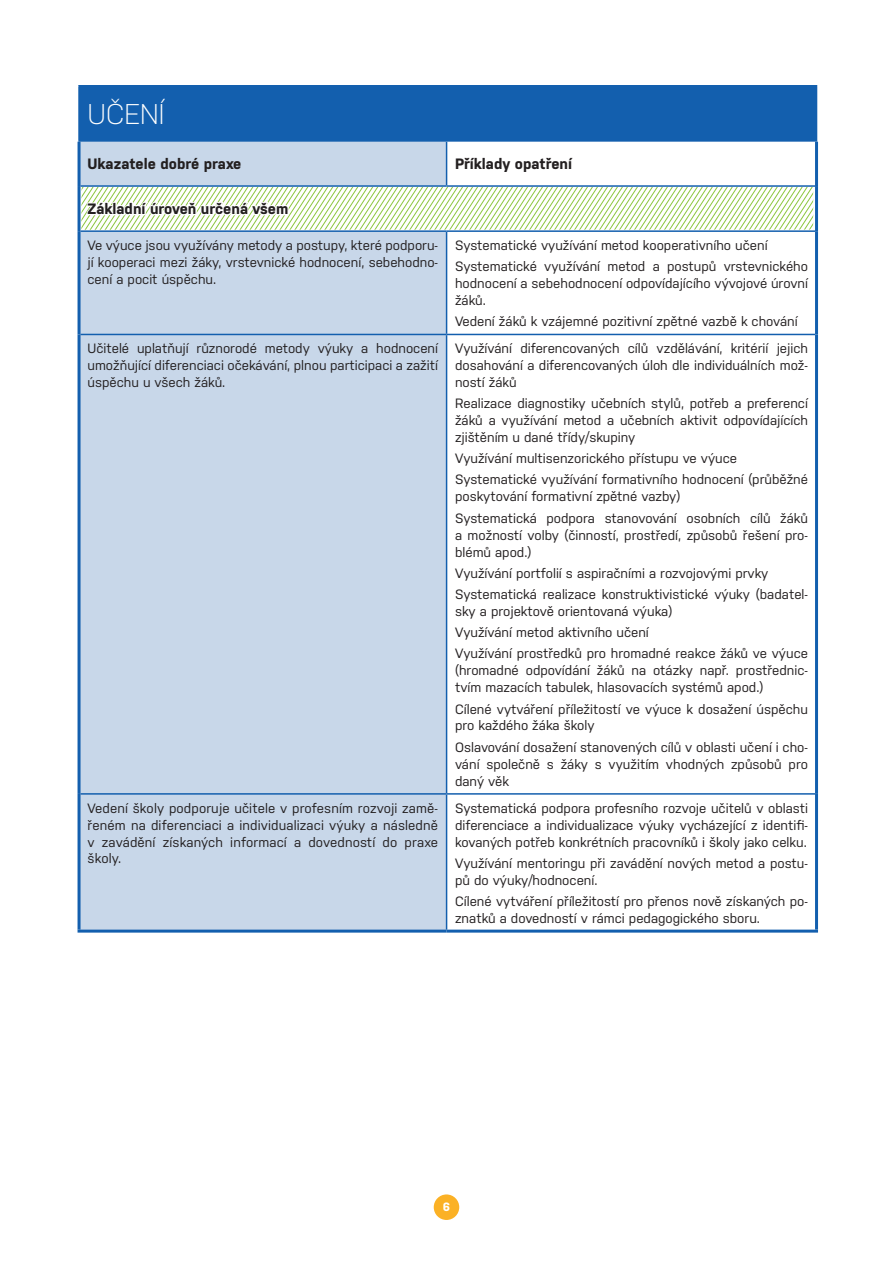
<style>
.page{position:relative;width:893px;height:1263px;background:#fff}
.page>*{position:absolute;margin:0;border:0;box-sizing:border-box;transform-origin:0 0}
.t1{font:300 28.5px "Nudista";color:#fff}
.t2{font:700 15px "Nudista";color:#231f20}
.t3{font:13.5px/17px "Nudista";color:#231f20}
.t4{font:700 12px "Nudista";color:#fff}
</style>
<div class="page">
<div style="left:434px;top:1194px;width:25px;height:26px;background:#fbb125;border-radius:50%"></div>
<div style="left:79px;top:86px;width:737px;height:55px;background:#135fae"></div>
<div style="left:81px;top:142px;width:365px;height:787px;background:#c8d7e9"></div>
<hr style="left:446px;top:142px;width:1px;height:43px;background:#135fae">
<hr style="left:81px;top:185px;width:366px;height:2px;background:#135fae">
<hr style="left:447px;top:185px;width:368px;height:2px;background:#135fae">
<hr style="left:81px;top:230px;width:366px;height:2px;background:#135fae">
<hr style="left:447px;top:230px;width:368px;height:2px;background:#135fae">
<hr style="left:446px;top:232px;width:1px;height:102px;background:#135fae">
<hr style="left:81px;top:334px;width:366px;height:1px;background:#135fae">
<hr style="left:447px;top:334px;width:368px;height:1px;background:#135fae">
<hr style="left:446px;top:335px;width:1px;height:458px;background:#135fae">
<hr style="left:81px;top:793px;width:366px;height:2px;background:#135fae">
<hr style="left:447px;top:793px;width:368px;height:2px;background:#135fae">
<hr style="left:446px;top:795px;width:1px;height:134px;background:#135fae">
<hr style="left:78px;top:142px;width:3px;height:44px;background:#135fae">
<hr style="left:815px;top:142px;width:3px;height:44px;background:#135fae">
<hr style="left:78px;top:186px;width:3px;height:45px;background:#135fae">
<hr style="left:815px;top:186px;width:3px;height:45px;background:#135fae">
<hr style="left:78px;top:231px;width:3px;height:103px;background:#135fae">
<hr style="left:815px;top:231px;width:3px;height:103px;background:#135fae">
<hr style="left:78px;top:334px;width:3px;height:460px;background:#135fae">
<hr style="left:815px;top:334px;width:3px;height:460px;background:#135fae">
<hr style="left:78px;top:794px;width:3px;height:135px;background:#135fae">
<hr style="left:815px;top:794px;width:3px;height:135px;background:#135fae">
<hr style="left:78px;top:929px;width:369px;height:3px;background:#135fae">
<hr style="left:447px;top:929px;width:371px;height:3px;background:#135fae">
<hr style="left:78px;top:85px;width:369px;height:2px;background:#135fae">
<hr style="left:78px;top:87px;width:2px;height:53px;background:#135fae">
<hr style="left:447px;top:85px;width:370px;height:2px;background:#135fae">
<hr style="left:816px;top:87px;width:1px;height:53px;background:#135fae">
<hr style="left:78px;top:140px;width:369px;height:2px;background:#135fae">
<hr style="left:447px;top:140px;width:370px;height:2px;background:#135fae">
<svg style="left:81px;top:187px;width:732px;height:43px"></svg>
<h1 class="t1" style="left:88px;top:93px;width:78px">Učení</h1>
<p class="t2" style="left:88px;top:153px;width:155px">Ukazatele dobré praxe</p>
<p class="t2" style="left:455px;top:153px;width:119px">Příklady opatření</p>
<p class="t2" style="left:88px;top:198px;width:202px">Základní úroveň určená všem</p>
<p class="t3" style="left:88px;top:235px;width:352px;text-align:justify">Ve výuce jsou využívány metody a postupy, které podporu&shy;jí kooperaci mezi žáky, vrstevnické hodnocení, sebehodno&shy;cení a pocit úspěchu.</p>
<p class="t3" style="left:455px;top:233px;width:354px;line-height:21.1px">Systematické využívání metod kooperativního učení<br>Systematické využívání metod a postupů vrstevnického</p>
<p class="t3" style="left:455px;top:273px;width:354px">hodnocení a sebehodnocení odpovídajícího vývojové úrovní žáků.</p>
<p class="t3" style="left:455px;top:312px;width:344px">Vedení žáků k vzájemné pozitivní zpětné vazbě k chování</p>
<p class="t3" style="left:88px;top:339px;width:352px;text-align:justify">Učitelé uplatňují různorodé metody výuky a hodnocení umožňující diferenciaci očekávání, plnou participaci a zažití úspěchu u všech žáků.</p>
<p class="t3" style="left:455px;top:339px;width:354px;text-align:justify">Využívání diferencovaných cílů vzdělávání, kritérií jejich dosahování a diferencovaných úloh dle individuálních mož&shy;ností žáků</p>
<p class="t3" style="left:455px;top:394px;width:354px;text-align:justify">Realizace diagnostiky učebních stylů, potřeb a preferencí žáků a využívání metod a učebních aktivit odpovídajících zjištěním u dané třídy/skupiny</p>
<p class="t3" style="left:455px;top:447px;width:354px;line-height:21.1px">Využívání multisenzorického přístupu ve výuce<br>Systematické využívání formativního hodnocení (průběžné</p>
<p class="t3" style="left:455px;top:485px;width:354px;line-height:21.1px">poskytování formativní zpětné vazby)<br>Systematická podpora stanovování osobních cílů žáků</p>
<p class="t3" style="left:455px;top:525px;width:354px">a možností volby (činností, prostředí, způsobů řešení pro&shy;blémů apod.)</p>
<p class="t3" style="left:455px;top:561px;width:354px;line-height:21.1px">Využívání portfolií s aspiračními a rozvojovými prvky<br>Systematická realizace konstruktivistické výuky (badatel-</p>
<p class="t3" style="left:455px;top:599px;width:354px;line-height:21.1px">sky a projektově orientovaná výuka)<br>Využívání metod aktivního učení<br>Využívání prostředků pro hromadné reakce žáků ve výuce</p>
<p class="t3" style="left:455px;top:661px;width:354px">(hromadné odpovídání žáků na otázky např. prostřednic&shy;tvím mazacích tabulek, hlasovacích systémů apod.)</p>
<p class="t3" style="left:455px;top:699px;width:354px">Cílené vytváření příležitostí ve výuce k dosažení úspěchu pro každého žáka školy</p>
<p class="t3" style="left:455px;top:737px;width:354px;text-align:justify">Oslavování dosažení stanovených cílů v oblasti učení i cho&shy;vání společně s žáky s využitím vhodných způsobů pro daný věk</p>
<p class="t3" style="left:88px;top:798px;width:352px;text-align:justify">Vedení školy podporuje učitele v profesním rozvoji zamě&shy;řeném na diferenciaci a individualizaci výuky a následně v zavádění získaných informací a dovedností do praxe školy.</p>
<p class="t3" style="left:455px;top:798px;width:354px;text-align:justify">Systematická podpora profesního rozvoje učitelů v oblasti diferenciace a individualizace výuky vycházející z identifi&shy;kovaných potřeb konkrétních pracovníků i školy jako celku.</p>
<p class="t3" style="left:455px;top:853px;width:354px">Využívání mentoringu při zavádění nových metod a postu&shy;pů do výuky/hodnocení.</p>
<p class="t3" style="left:455px;top:891px;width:354px">Cílené vytváření příležitostí pro přenos nově získaných po&shy;znatků a dovedností v rámci pedagogického sboru.</p>
<p class="t4" style="left:443px;top:1198px;width:9px">6</p>
</div>
